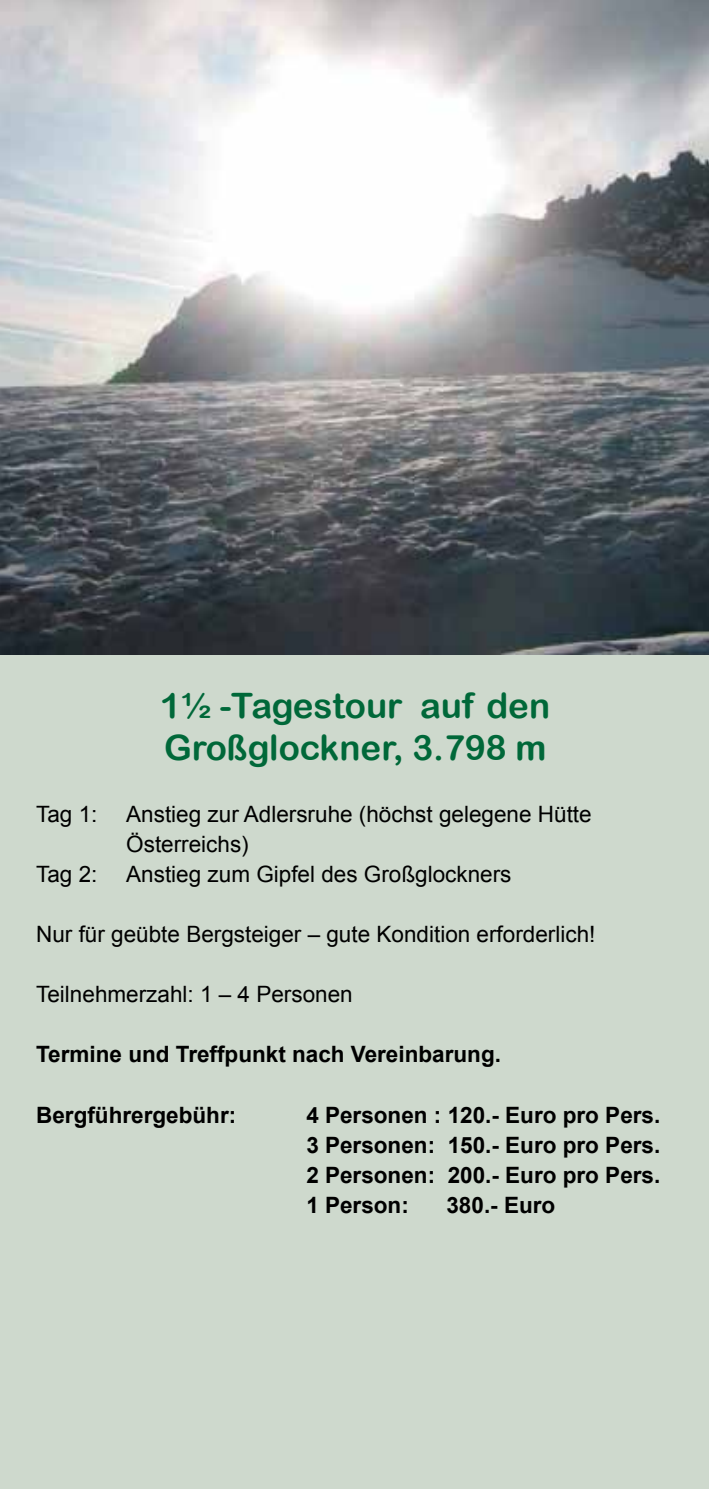
<style>
.page{position:relative;width:709px;height:1489px;background:#fff}
.page>*{position:absolute;margin:0;border:0;box-sizing:border-box;transform-origin:0 0}
.t1{font:35px/42px "Arial Rounded MT Bold";color:#006839}
.t2{font:22.5px/30px "Arial";color:#000}
.t3{font:700 22.5px/30px "Arial";color:#000;text-align:justify}
</style>
<div class="page">
<div style="left:0;top:0;width:709px;height:1488px;background:#ced9cd"></div>
<img style="left:0;top:0;width:709px;height:654px">
<h1 class="t1" style="left:160px;top:683px;width:391px">1½ -Tagestour auf den<br>Großglockner, 3.798 m</h1>
<p class="t2" style="left:36px;top:799px;width:63px">Tag 1:</p>
<p class="t2" style="left:126px;top:799px;width:467px">Anstieg zur Adlersruhe (höchst gelegene Hütte<br>Österreichs)</p>
<p class="t2" style="left:36px;top:859px;width:63px">Tag 2:</p>
<p class="t2" style="left:126px;top:859px;width:387px">Anstieg zum Gipfel des Großglockners</p>
<p class="t2" style="left:36px;top:919px;width:561px">Nur für geübte Bergsteiger – gute Kondition erforderlich!</p>
<p class="t2" style="left:36px;top:979px;width:318px">Teilnehmerzahl: 1 – 4 Personen</p>
<p class="t3" style="left:36px;top:1040px;width:466px">Termine und Treffpunkt nach Vereinbarung.</p>
<p class="t3" style="left:36px;top:1100px;width:202px">Bergführergebühr:</p>
<p class="t3" style="left:306px;top:1100px;width:355px">4 Personen : 120.- Euro pro Pers.<br>3 Personen: 150.- Euro pro Pers.<br>2 Personen: 200.- Euro pro Pers.<br>1 Person:</p>
<p class="t3" style="left:446px;top:1190px;width:110px">380.- Euro</p>
</div>
